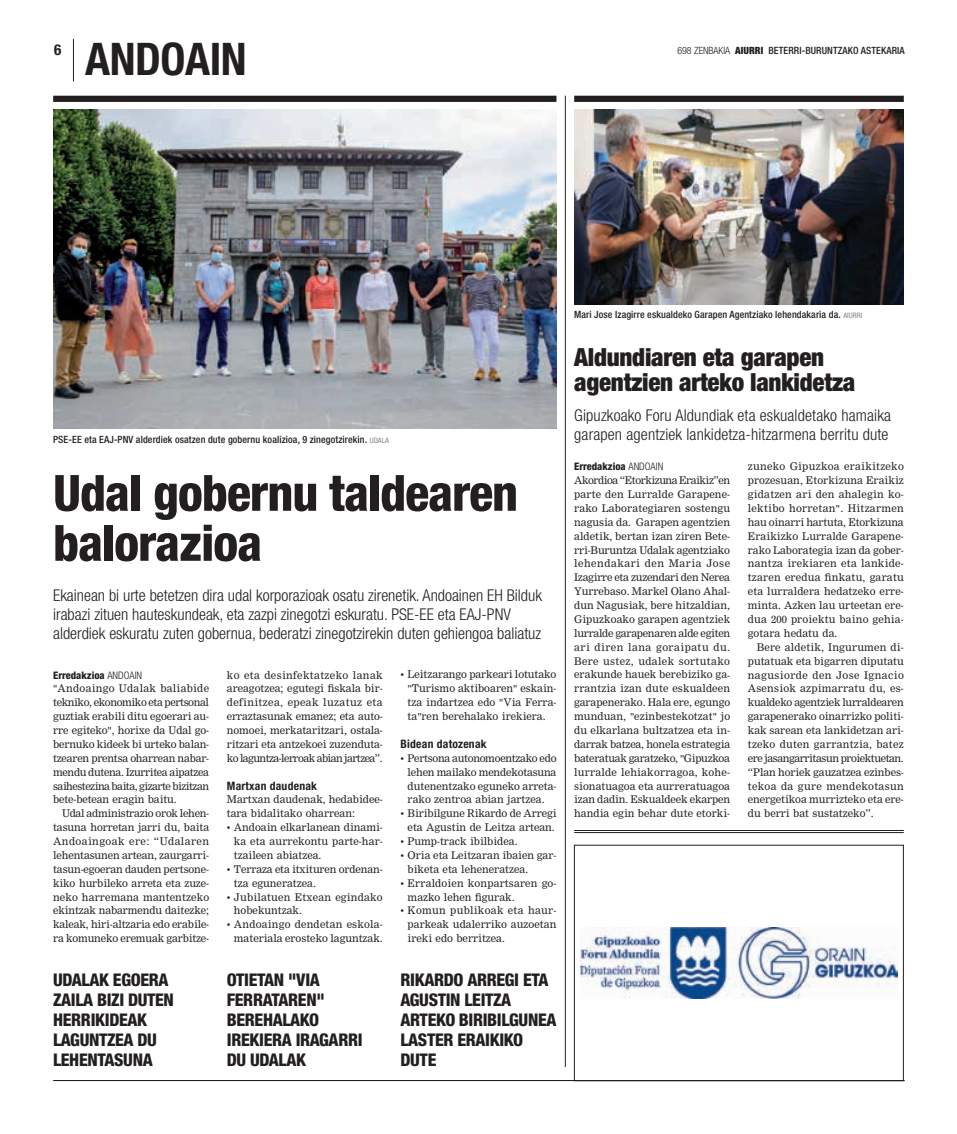
<style>
.page{position:relative;width:957px;height:1134px;background:#fff}
.page>*{position:absolute;margin:0;border:0;box-sizing:border-box;transform-origin:0 0}
.t1{font:800 condensed 50px/50px "Helvetica Neue";letter-spacing:-.02em;color:#231f20}
.t2{font:700 condensed 45px "Helvetica Neue";letter-spacing:.025em;color:#231f20}
.t3{font:900 condensed 25px/25px "Helvetica Neue";letter-spacing:-.01em;color:#231f20}
.t4{font:800 condensed 17.5px/20px "Helvetica Neue";letter-spacing:.055em;color:#231f20}
.t5{font:800 condensed 17.5px/20px "Helvetica Neue";letter-spacing:.035em;color:#231f20}
.t6{font:300 condensed 16.25px/18.8px "Helvetica Neue";color:#231f20}
.t7{font:700 condensed 15px "Helvetica Neue";color:#231f20}
.t8{font:700 condensed 11.62px "Helvetica Neue";letter-spacing:.02em;color:#231f20}
.t9{font:10.38px/13.9px "M Nimrod";color:#231f20;text-align:justify}
.t10{font:10.38px/13.9px "M Nimrod";letter-spacing:.02em;color:#231f20}
.t11{font:800 condensed 10.38px "Helvetica Neue";color:#231f20}
.t12{font:500 condensed 10px "Helvetica Neue";letter-spacing:.01em;color:#231f20}
.s1{font-weight:300}
.s2{font-weight:900}
.s3{font-weight:400;font-size:7.5px;color:#808285}
</style>
<div class="page">
<hr style="left:565px;top:96px;width:1px;height:971px;background:#231f20">
<hr style="left:574px;top:830px;width:330px;height:1px;background:#231f20">
<hr style="left:574px;top:832px;width:330px;height:1px;background:#231f20">
<img style="left:580px;top:928px;width:317px;height:70px">
<hr style="left:73px;top:39px;width:1px;height:42px;background:#231f20">
<hr style="left:53px;top:1080px;width:851px;height:1px;background:#231f20">
<img style="left:53px;top:110px;width:503px;height:319px">
<div style="left:53px;top:96px;width:503px;height:6px;background:#231f20"></div>
<div style="left:574px;top:96px;width:330px;height:6px;background:#231f20"></div>
<img style="left:574px;top:110px;width:330px;height:195px">
<h3 class="t7" style="left:54px;top:41px;width:9px">6</h3>
<h2 class="t2" style="left:85px;top:32px;width:163px">andoain</h2>
<p class="t12" style="left:677px;top:45px;width:229px"><span class="s1">698 zenbakia</span> <span class="s2">AIURRI</span> BETERRI-BURUNTZAKO ASTEKARIA</p>
<p class="t12" style="left:53px;top:433px;width:337px">PSE-EE eta EAJ-PNV alderdiek osatzen dute gobernu koalizioa, 9 zinegotzirekin. <span class="s3">UDALA</span></p>
<h1 class="t1" style="left:53px;top:467px;width:466px">UDAL GOBERNU TALDEAREN<br>BALORAZIOA</h1>
<p class="t6" style="left:53px;top:586px;width:490px">Ekainean bi urte betetzen dira udal korporazioak osatu zirenetik. Andoainen EH Bilduk irabazi zituen hauteskundeak, eta zazpi zinegotzi eskuratu. PSE-EE eta EAJ-PNV alderdiek eskuratu zuten gobernua, bederatzi zinegotzirekin duten gehiengoa baliatuz</p>
<p class="t11" style="left:53px;top:668px;width:91px">ERREDAKZIOA <span class="s1">andoain</span></p>
<p class="t9" style="left:53px;top:682px;width:157px">"Andoaingo Udalak baliabide tekniko, ekonomiko eta pertsonal guztiak erabili ditu egoerari au&shy;rre egiteko", horixe da Udal go&shy;bernuko kideek bi urteko balan&shy;tzearen prentsa oharrean nabar&shy;mendu dutena. Izurritea aipatzea saihestezina baita, gizarte bizitzan bete-betean eragin baitu.</p>
<p class="t9" style="left:53px;top:807px;width:157px;text-indent:9px">Udal administrazio orok lehen&shy;tasuna horretan jarri du, baita Andoaingoak ere: “Udalaren lehentasunen artean, zaurgarri&shy;tasun-egoeran dauden pertsone&shy;kiko hurbileko arreta eta zuze&shy;neko harremana mantentzeko ekintzak nabarmendu daitezke; kaleak, hiri-altzaria edo erabile&shy;ra komuneko eremuak garbitze-</p>
<p class="t9" style="left:227px;top:668px;width:157px">ko eta desinfektatzeko lanak areagotzea; egutegi fiskala bir&shy;definitzea, epeak luzatuz eta erraztasunak emanez; eta auto&shy;nomoei, merkataritzari, ostala&shy;ritzari eta antzekoei zuzenduta&shy;ko laguntza-lerroak abian jartzea”.</p>
<p class="t8" style="left:227px;top:778px;width:92px">Martxan daudenak</p>
<p class="t9" style="left:227px;top:793px;width:157px">Martxan daudenak, hedabidee&shy;tara bidalitako oharrean:</p>
<p class="t9" style="left:234px;top:820px;width:150px;text-indent:-7px">• Andoain elkarlanean dinami&shy;ka eta aurrekontu parte-har&shy;tzaileen abiatzea.</p>
<p class="t9" style="left:234px;top:862px;width:150px;text-indent:-7px">• Terraza eta itxituren ordenan&shy;tza eguneratzea.</p>
<p class="t10" style="left:234px;top:890px;width:150px;text-indent:-7px">• Jubilatuen Etxean egindako hobekuntzak.</p>
<p class="t9" style="left:227px;top:918px;width:157px;text-align:right">• Andoaingo dendetan eskola&shy;materiala erosteko laguntzak.</p>
<p class="t9" style="left:407px;top:668px;width:150px;text-indent:-7px">• Leitzarango parkeari lotutako "Turismo aktiboaren" eskain&shy;tza indartzea edo "Via Ferra&shy;ta"ren berehalako irekiera.</p>
<p class="t8" style="left:400px;top:737px;width:88px">Bidean datozenak</p>
<p class="t9" style="left:407px;top:751px;width:150px;text-indent:-7px">• Pertsona autonomoentzako edo lehen mailako mendekotasuna dutenentzako eguneko arreta&shy;rako zentroa abian jartzea.</p>
<p class="t9" style="left:400px;top:807px;width:157px;text-align:center">• Biribilgune Rikardo de Arregi eta Agustin de Leitza artean.</p>
<p class="t9" style="left:400px;top:834px;width:119px">• Pump-track ibilbidea.</p>
<p class="t9" style="left:407px;top:848px;width:150px;text-indent:-7px">• Oria eta Leitzaran ibaien gar&shy;biketa eta leheneratzea.</p>
<p class="t9" style="left:407px;top:876px;width:150px;text-indent:-7px">• Erraldoien konpartsaren go&shy;mazko lehen figurak.</p>
<p class="t9" style="left:407px;top:904px;width:150px;text-indent:-7px">• Komun publikoak eta haur&shy;parkeak udalerriko auzoetan ireki edo berritzea.</p>
<h3 class="t5" style="left:227px;top:969px;width:137px">OTIETAN "VIA<br>FERRATAREN"<br>BEREHALAKO<br>IREKIERA IRAGARRI<br>DU UDALAK</h3>
<h3 class="t4" style="left:53px;top:969px;width:70px">UDALAK EGOE</h3>
<h3 class="t4" style="left:53px;top:969px;width:122px;text-indent:96px">RA<br>ZAILA BIZI DUTEN<br>HERRIKIDEAK<br>LAGUNTZEA DU<br>LEHENTASUNA</h3>
<h3 class="t4" style="left:400px;top:969px;width:148px">RIKARDO ARREGI ETA<br>AGUSTIN LEITZA<br>ARTEKO BIRIBILGUNEA<br>LASTER ERAIKIKO<br>DUTE</h3>
<p class="t12" style="left:574px;top:308px;width:290px">Mari Jose Izagirre eskualdeko Garapen Agentziako lehendakaria da. <span class="s3">AIURRI</span></p>
<h3 class="t3" style="left:574px;top:344px;width:283px">Aldundiaren eta garapen agentzien arteko lankidetza</h3>
<h3 class="t6" style="left:574px;top:406px;width:318px">Gipuzkoako Foru Aldundiak eta eskualdetako hamaika garapen agentziek lankidetza-hitzarmena berritu dute</h3>
<p class="t11" style="left:574px;top:460px;width:91px">ERREDAKZIOA <span class="s1">andoain</span></p>
<p class="t9" style="left:574px;top:474px;width:157px">Akordioa “Etorkizuna Eraikiz”en parte den Lurralde Garapene&shy;rako Laborategiaren sostengu nagusia da. Garapen agentzien aldetik, bertan izan ziren Bete&shy;rri-Buruntza Udalak agentziako lehendakari den Maria Jose Izagirre eta zuzendari den Nerea Yurrebaso. Markel Olano Ahal&shy;dun Nagusiak, bere hitzaldian, Gipuzkoako garapen agentziek lurralde garapenaren alde egiten ari diren lana goraipatu du.<br>Bere ustez, udalek sortutako erakunde hauek berebiziko ga&shy;rrantzia izan dute eskualdeen garapenerako. Hala ere, egungo munduan, "ezinbestekotzat" jo du elkarlana bultzatzea eta in&shy;darrak batzea, honela estrategia bateratuak garatzeko, "Gipuzkoa lurralde lehiakorragoa, kohe&shy;sionatuagoa eta aurreratuagoa izan dadin. Eskualdeek ekarpen handia egin behar dute etorki-</p>
<p class="t9" style="left:748px;top:460px;width:157px">zuneko Gipuzkoa eraikitzeko prozesuan, Etorkizuna Eraikiz gidatzen ari den ahalegin ko&shy;lektibo horretan". Hitzarmen hau oinarri hartuta, Etorkizuna Eraikizko Lurralde Garapene&shy;rako Laborategia izan da gober&shy;nantza irekiaren eta lankide&shy;tzaren eredua finkatu, garatu eta lurraldera hedatzeko erre&shy;minta. Azken lau urteetan ere&shy;dua 200 proiektu baino gehia&shy;gotara hedatu da.</p>
<p class="t9" style="left:748px;top:640px;width:157px;text-indent:9px">Bere aldetik, Ingurumen di&shy;putatuak eta bigarren diputatu nagusiorde den Jose Ignacio Asensiok azpimarratu du, es&shy;kualdeko agentziek lurraldearen garapenerako oinarrizko politi&shy;kak sarean eta lankidetzan ari&shy;tzeko duten garrantzia, batez ere jasangarritasun proiektuetan. “Plan horiek gauzatzea ezinbes&shy;tekoa da gure mendekotasun energetikoa murrizteko eta ere&shy;du berri bat sustatzeko”.</p>
</div>
